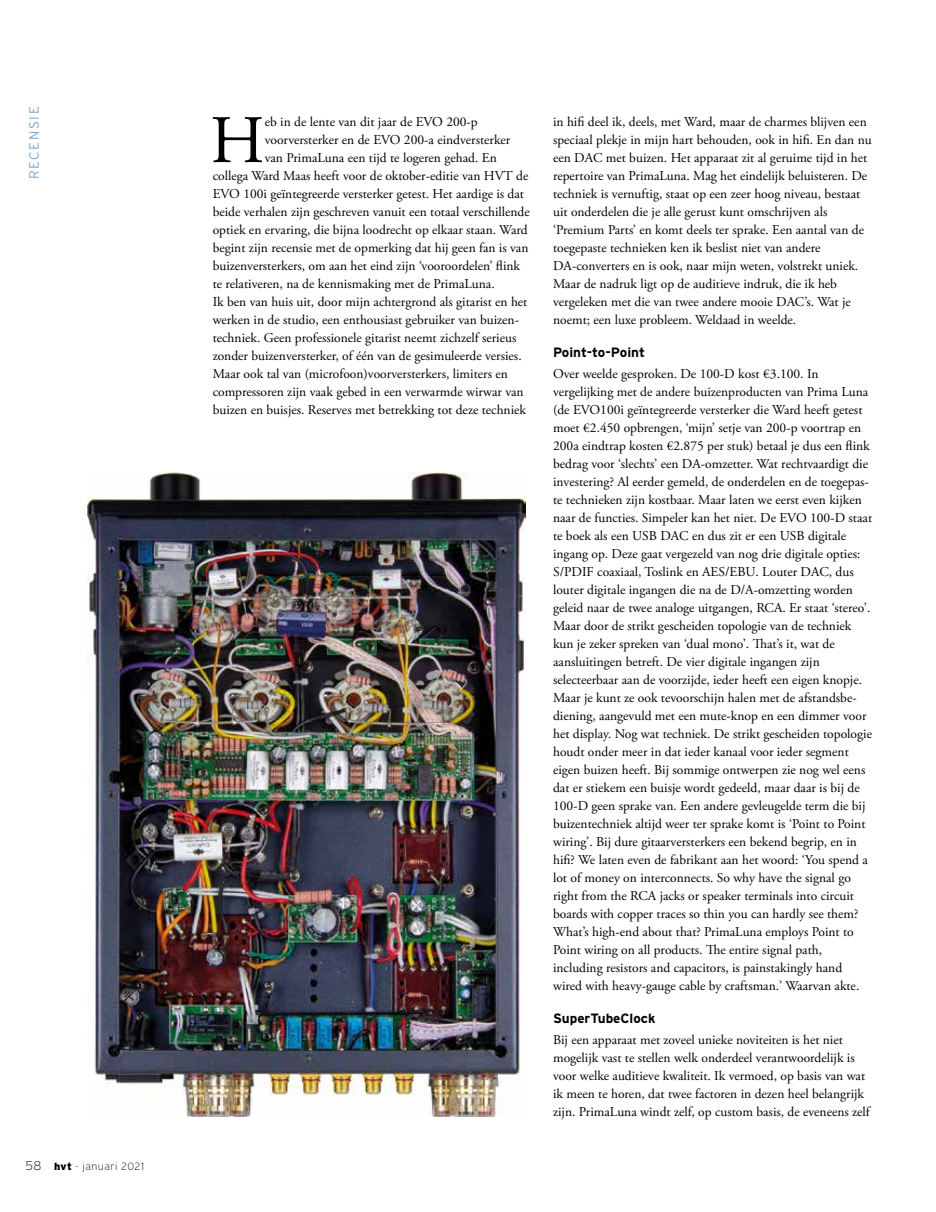
<style>
.page{position:relative;width:936px;height:1212px;background:#fff}
.page>*{position:absolute;margin:0;border:0;box-sizing:border-box;transform-origin:0 0}
.t1{font:67.8px "Adobe Garamond Pro";color:#000}
.t2{font:13.5px/18px "Adobe Garamond Pro";color:#000}
.t3{font:700 13.5px "Interstate";color:#000}
.t4{font:300 13.5px "Interstate";letter-spacing:.12em;color:#7ca6cc}
.t5{font:200 10.5px "Interstate";letter-spacing:.05em;color:#000}
.s1{font-size:12.75px}
.s2{font-weight:900}
</style>
<div class="page">
<img style="left:87px;top:473px;width:438px;height:643px">
<p class="t4" style="left:26px;top:179px;width:74px;rotate:-90deg">RECENSIE</p>
<h1 class="t1" style="left:210px;top:100px;width:56px">H</h1>
<p class="t2" style="left:265px;top:113px;width:214px">eb in de lente van dit jaar de EVO 200-p</p>
<p class="t2" style="left:265px;top:131px;width:247px">voorversterker en de EVO 200-a eindversterker</p>
<p class="t2" style="left:265px;top:149px;width:233px">van PrimaLuna een tijd te logeren gehad. En</p>
<p class="t2" style="left:213px;top:167px;width:317px">collega Ward Maas heeft voor de oktober-editie van HVT de</p>
<p class="t2" style="left:213px;top:185px;width:313px">EVO 100i geïntegreerde versterker getest. Het aardige is dat</p>
<p class="t2" style="left:213px;top:203px;width:318px">beide verhalen zijn geschreven vanuit een totaal verschillende</p>
<p class="t2" style="left:213px;top:221px;width:316px">optiek en ervaring, die bijna loodrecht op elkaar staan. Ward</p>
<p class="t2" style="left:213px;top:239px;width:317px">begint zijn recensie met de opmerking dat hij geen fan is van</p>
<p class="t2" style="left:213px;top:257px;width:309px">buizenversterkers, om aan het eind zijn ‘vooroordelen’ flink</p>
<p class="t2" style="left:213px;top:275px;width:283px">te relativeren, na de kennismaking met de PrimaLuna.</p>
<p class="t2" style="left:213px;top:293px;width:316px">Ik ben van huis uit, door mijn achtergrond als gitarist en het</p>
<p class="t2" style="left:213px;top:311px;width:308px">werken in de studio, een enthousiast gebruiker van buizen-</p>
<p class="t2" style="left:213px;top:329px;width:305px">techniek. Geen professionele gitarist neemt zichzelf serieus</p>
<p class="t2" style="left:213px;top:347px;width:310px">zonder buizenversterker, of één van de gesimuleerde versies.</p>
<p class="t2" style="left:213px;top:365px;width:297px">Maar ook tal van (microfoon)voorversterkers, limiters en</p>
<p class="t2" style="left:213px;top:383px;width:312px">compressoren zijn vaak gebed in een verwarmde wirwar van</p>
<p class="t2" style="left:213px;top:401px;width:315px">buizen en buisjes. Reserves met betrekking tot deze techniek</p>
<p class="t5" style="left:26px;top:1160px;width:120px"><span class="s1">58</span> <span class="s2">hvt</span> - januari 2021</p>
<p class="t2" style="left:553px;top:113px;width:320px">in hifi deel ik, deels, met Ward, maar de charmes blijven een speciaal plekje in mijn hart behouden, ook in hifi. En dan nu een DAC met buizen. Het apparaat zit al geruime tijd in het repertoire van PrimaLuna. Mag het eindelijk beluisteren. De techniek is vernuftig, staat op een zeer hoog niveau, bestaat uit onderdelen die je alle gerust kunt omschrijven als ‘Premium Parts’ en komt deels ter sprake. Een aantal van de toegepaste technieken ken ik beslist niet van andere DA-converters en is ook, naar mijn weten, volstrekt uniek.<br>Maar de nadruk ligt op de auditieve indruk, die ik heb vergeleken met die van twee andere mooie DAC’s. Wat je noemt; een luxe probleem. Weldaad in weelde.</p>
<p class="t3" style="left:553px;top:344px;width:93px">Point-to-Point</p>
<p class="t2" style="left:553px;top:365px;width:320px">Over weelde gesproken. De 100-D kost €3.100. In vergelijking met de andere buizenproducten van Prima Luna (de EVO100i geïntegreerde versterker die Ward heeft getest moet €2.450 opbrengen, ‘mijn’ setje van 200-p voortrap en 200a eindtrap kosten €2.875 per stuk) betaal je dus een flink bedrag voor ‘slechts’ een DA-omzetter. Wat rechtvaardigt die investering? Al eerder gemeld, de onderdelen en de toegepas&shy;te technieken zijn kostbaar. Maar laten we eerst even kijken naar de functies. Simpeler kan het niet. De EVO 100-D staat te boek als een USB DAC en dus zit er een USB digitale ingang op. Deze gaat vergezeld van nog drie digitale opties:<br>S/PDIF coaxiaal, Toslink en AES/EBU. Louter DAC, dus louter digitale ingangen die na de D/A-omzetting worden geleid naar de twee analoge uitgangen, RCA. Er staat ‘stereo’.<br>Maar door de strikt gescheiden topologie van de techniek kun je zeker spreken van ‘dual mono’. That’s it, wat de aansluitingen betreft. De vier digitale ingangen zijn selecteerbaar aan de voorzijde, ieder heeft een eigen knopje.<br>Maar je kunt ze ook tevoorschijn halen met de afstandsbe&shy;diening, aangevuld met een mute-knop en een dimmer voor het display. Nog wat techniek. De strikt gescheiden topologie houdt onder meer in dat ieder kanaal voor ieder segment eigen buizen heeft. Bij sommige ontwerpen zie nog wel eens dat er stiekem een buisje wordt gedeeld, maar daar is bij de 100-D geen sprake van. Een andere gevleugelde term die bij buizentechniek altijd weer ter sprake komt is ‘Point to Point wiring’. Bij dure gitaarversterkers een bekend begrip, en in hifi? We laten even de fabrikant aan het woord: ‘You spend a lot of money on interconnects. So why have the signal go right from the RCA jacks or speaker terminals into circuit boards with copper traces so thin you can hardly see them?<br>What’s high-end about that? PrimaLuna employs Point to Point wiring on all products. The entire signal path, including resistors and capacitors, is painstakingly hand wired with heavy-gauge cable by craftsman.’ Waarvan akte.</p>
<p class="t3" style="left:553px;top:1010px;width:104px">SuperTubeClock</p>
<p class="t2" style="left:553px;top:1031px;width:318px">Bij een apparaat met zoveel unieke noviteiten is het niet mogelijk vast te stellen welk onderdeel verantwoordelijk is voor welke auditieve kwaliteit. Ik vermoed, op basis van wat ik meen te horen, dat twee factoren in dezen heel belangrijk zijn. PrimaLuna windt zelf, op custom basis, de eveneens zelf</p>
</div>
